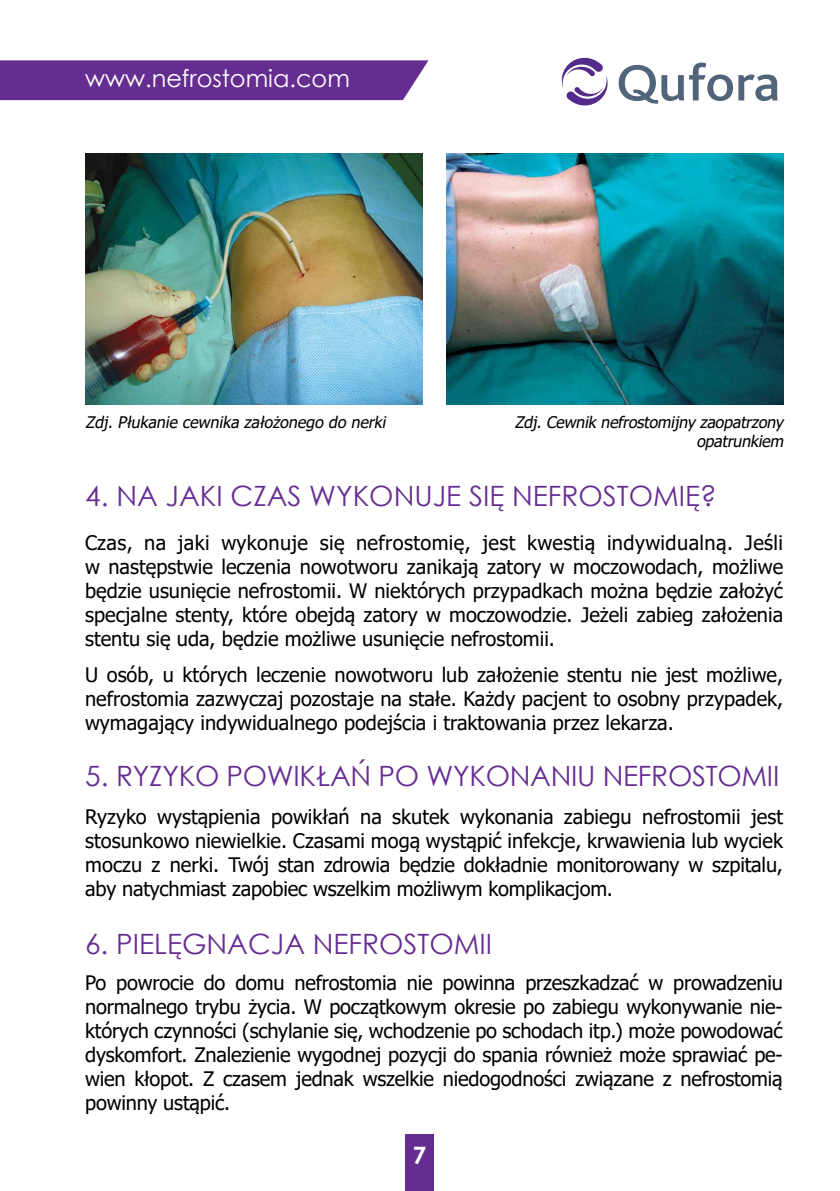
<style>
.page{position:relative;width:840px;height:1191px;background:#fff}
.page>*{position:absolute;margin:0;border:0;box-sizing:border-box;transform-origin:0 0}
.t1{font:28px "Century Gothic";color:#662d91}
.t2{font:24px "Century Gothic";color:#fff}
.t3{font:700 24px "Century Gothic";color:#fff}
.t4{font:20px/24px "Tahoma";letter-spacing:-.01em;color:#000;text-align:justify}
.t5{font:italic 16px/19.2px "Tahoma";color:#000;text-align:right}
</style>
<div class="page">
<div style="left:405px;top:1134px;width:29px;height:57px;background:#662d91"></div>
<img style="left:85px;top:153px;width:337px;height:252px">
<img style="left:446px;top:153px;width:336px;height:252px">
<div style="left:0;top:60px;width:428px;height:40px;background:#662d91"></div>
<svg style="left:561px;top:57px;width:216px;height:49px"></svg>
<p class="t2" style="left:85px;top:61px;width:266px">www.nefrostomia.com</p>
<p class="t5" style="left:85px;top:414px;width:305px">Zdj .Płukanie cewnika założonego do nerki</p>
<p class="t5" style="left:514px;top:414px;width:274px">Zdj .Cewniknefrostomij nyzaopatrzony opatrunkiem</p>
<h1 class="t1" style="left:85px;top:476px;width:632px">4. NA JAKI CZAS WYKONUJE SIĘ NEFROSTOMIĘ?</h1>
<p class="t4" style="left:85px;top:531px;width:699px">Czas, na jaki wykonuje się nefrostomię, jest kwestią indywidualną. Jeśli w następstwie leczenia nowotworu zanikają zatory w moczowodach, możliwe będzie usunięcie nefrostomii. W niektórych przypadkach można będzie założyć specjalne stenty, które obejdą zatory w moczowodzie. Jeżeli zabieg założenia stentu się uda, będzie możliwe usunięcie nefrostomii.</p>
<p class="t4" style="left:85px;top:663px;width:699px">U osób, u których leczenie nowotworu lub założenie stentu nie jest możliwe, nefrostomia zazwyczaj pozostaje na stałe. Każdy pacjent to osobny przypadek, wymagający indywidualnego podejścia i traktowania przez lekarza.</p>
<h1 class="t1" style="left:85px;top:756px;width:695px">5. RYZYKO POWIKŁAŃ PO WYKONANIU NEFROSTOMII</h1>
<p class="t4" style="left:85px;top:806px;width:698px">Ryzyko wystąpienia powikłań na skutek wykonania zabiegu nefrostomii jest stosunkowo niewielkie. Czasami mogą wystąpić infekcje, krwawienia lub wyciek moczu z nerki. Twój stan zdrowia będzie dokładnie monitorowany w szpitalu, aby natychmiast zapobiec wszelkim możliwym komplikacjom.</p>
<h1 class="t1" style="left:85px;top:923px;width:408px">6. PIELĘGNACJA NEFROSTOMII</h1>
<p class="t4" style="left:85px;top:972px;width:698px">Po powrocie do domu nefrostomia nie powinna przeszkadzać w prowadzeniu normalnego trybu życia. W początkowym okresie po zabiegu wykonywanie nie&shy;których czynności (schylanie się, wchodzenie po schodach itp.) może powodować dyskomfort. Znalezienie wygodnej pozycji do spania również może sprawiać pe&shy;wien kłopot. Z czasem jednak wszelkie niedogodności związane z nefrostomią powinny ustąpić.</p>
<p class="t3" style="left:412px;top:1137px;width:15px">7</p>
</div>
